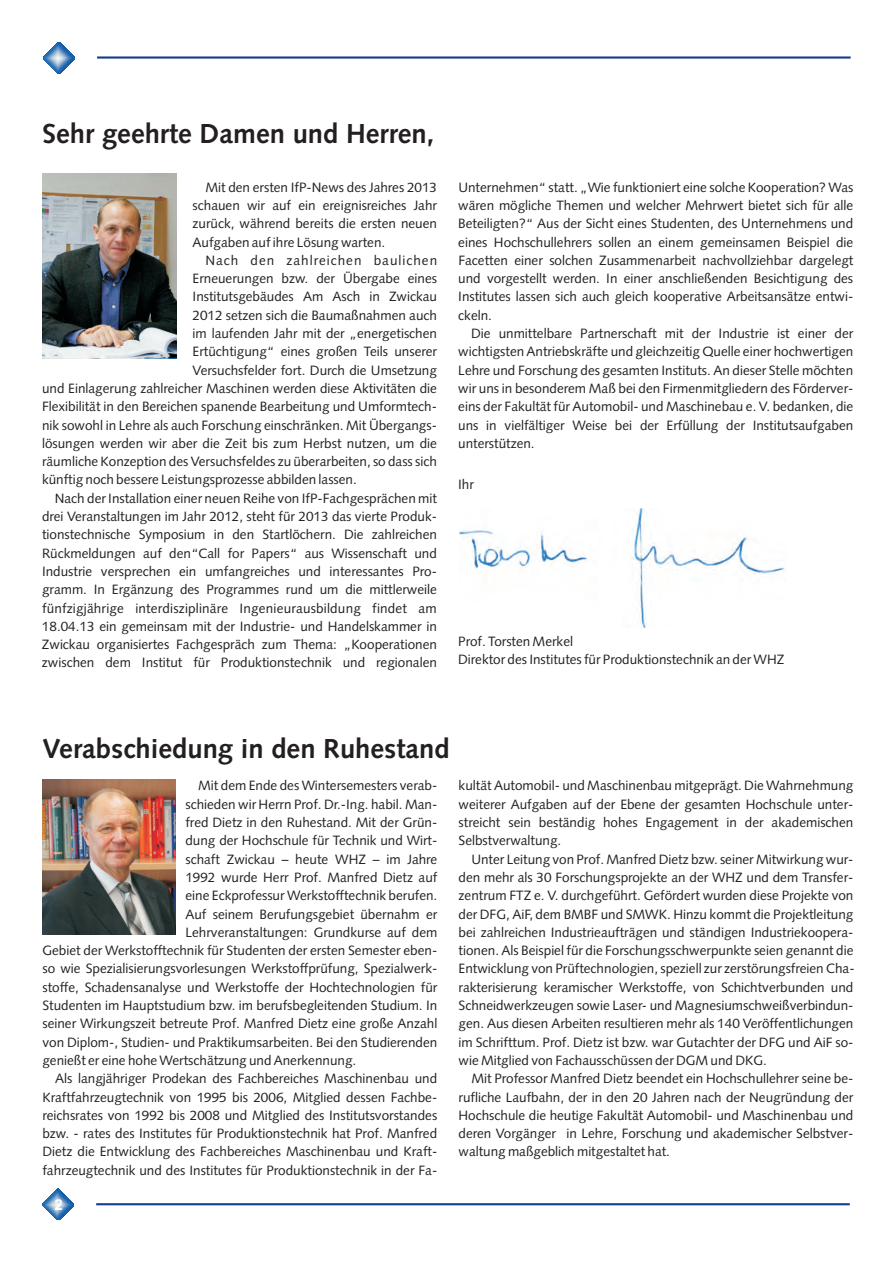
<style>
.page{position:relative;width:893px;height:1263px;background:#fff}
.page>*{position:absolute;margin:0;border:0;box-sizing:border-box;transform-origin:0 0}
.t1{font:700 27.45px "Syntax";color:#231f20}
.t2{font:700 15px "Arial";color:#fff}
.t3{font:13.5px/18.3px "Syntax";color:#231f20}
.t4{font:13.5px "Syntax";letter-spacing:.075em;color:#231f20}
</style>
<div class="page">
<img style="left:43px;top:42px;width:32px;height:31px">
<hr style="left:97px;top:56px;width:754px;height:3px;background:#153c8d">
<img style="left:43px;top:1188px;width:31px;height:32px">
<hr style="left:96px;top:1203px;width:754px;height:2px;background:#153c8d">
<img style="left:43px;top:174px;width:134px;height:184px">
<img style="left:460px;top:509px;width:326px;height:118px">
<img style="left:43px;top:779px;width:133px;height:155px">
<h1 class="t1" style="left:43px;top:122px;width:393px">Sehr geehrte Damen und Herren,</h1>
<p class="t3" style="left:205px;top:179px;width:233px">Mit den ersten IfP-News des Jahres 2013</p>
<p class="t3" style="left:458px;top:179px;width:396px">Unternehmen“ statt. „Wie funktioniert eine solche Kooperation? Was</p>
<p class="t3" style="left:193px;top:197px;width:246px">schauen wir auf ein ereignisreiches Jahr</p>
<p class="t3" style="left:458px;top:197px;width:396px">wären mögliche Themen und welcher Mehrwert bietet sich für alle</p>
<p class="t3" style="left:193px;top:216px;width:246px">zurück, während bereits die ersten neuen</p>
<p class="t3" style="left:458px;top:216px;width:396px">Beteiligten?“ Aus der Sicht eines Studenten, des Unternehmens und</p>
<p class="t3" style="left:193px;top:234px;width:194px">Aufgaben auf ihre Lösung warten.</p>
<p class="t3" style="left:458px;top:234px;width:396px">eines Hochschullehrers sollen an einem gemeinsamen Beispiel die</p>
<p class="t4" style="left:205px;top:255px;width:233px">Nach den zahlreichen baulichen</p>
<p class="t3" style="left:458px;top:252px;width:396px">Facetten einer solchen Zusammenarbeit nachvollziehbar dargelegt</p>
<p class="t3" style="left:193px;top:271px;width:246px">Erneuerungen bzw. der Übergabe eines</p>
<p class="t3" style="left:458px;top:271px;width:396px">und vorgestellt werden. In einer anschließenden Besichtigung des</p>
<p class="t3" style="left:193px;top:289px;width:246px">Institutsgebäudes Am Asch in Zwickau</p>
<p class="t3" style="left:458px;top:289px;width:396px">Institutes lassen sich auch gleich kooperative Arbeitsansätze entwi-</p>
<p class="t3" style="left:193px;top:307px;width:246px">2012 setzen sich die Baumaßnahmen auch</p>
<p class="t3" style="left:458px;top:307px;width:35px">ckeln.</p>
<p class="t3" style="left:193px;top:325px;width:246px">im laufenden Jahr mit der „energetischen</p>
<p class="t3" style="left:471px;top:325px;width:384px">Die unmittelbare Partnerschaft mit der Industrie ist einer der</p>
<p class="t3" style="left:193px;top:344px;width:246px">Ertüchtigung“ eines großen Teils unserer</p>
<p class="t3" style="left:458px;top:344px;width:396px">wichtigsten Antriebskräfte und gleichzeitig Quelle einer hochwertigen</p>
<p class="t3" style="left:193px;top:362px;width:246px">Versuchsfelder fort. Durch die Umsetzung</p>
<p class="t3" style="left:458px;top:362px;width:396px">Lehre und Forschung des gesamten Instituts. An dieser Stelle möchten</p>
<p class="t3" style="left:42px;top:380px;width:396px">und Einlagerung zahlreicher Maschinen werden diese Aktivitäten die</p>
<p class="t3" style="left:458px;top:380px;width:396px">wir uns in besonderem Maß bei den Firmenmitgliedern des Förderver-</p>
<p class="t3" style="left:42px;top:399px;width:396px">Flexibilität in den Bereichen spanende Bearbeitung und Umformtech-</p>
<p class="t3" style="left:458px;top:399px;width:396px">eins der Fakultät für Automobil- und Maschinebau e. V. bedanken, die</p>
<p class="t3" style="left:42px;top:417px;width:396px">nik sowohl in Lehre als auch Forschung einschränken. Mit Übergangs-</p>
<p class="t3" style="left:458px;top:417px;width:396px">uns in vielfältiger Weise bei der Erfüllung der Institutsaufgaben</p>
<p class="t3" style="left:42px;top:435px;width:396px">lösungen werden wir aber die Zeit bis zum Herbst nutzen, um die</p>
<p class="t3" style="left:458px;top:435px;width:78px">unterstützen.</p>
<p class="t3" style="left:42px;top:454px;width:396px">räumliche Konzeption des Versuchsfeldes zu überarbeiten, so dass sich künftig noch bessere Leistungsprozesse abbilden lassen.</p>
<p class="t3" style="left:42px;top:490px;width:397px;text-align:justify;text-indent:13px">Nach der Installation einer neuen Reihe von IfP-Fachgesprächen mit drei Veranstaltungen im Jahr 2012, steht für 2013 das vierte Produk&shy;tionstechnische Symposium in den Startlöchern. Die zahlreichen Rückmeldungen auf den“Call for Papers“ aus Wissenschaft und Industrie versprechen ein umfangreiches und interessantes Pro&shy;gramm. In Ergänzung des Programmes rund um die mittlerweile fünfzigjährige interdisziplinäre Ingenieurausbildung findet am 18.04.13 ein gemeinsam mit der Industrie- und Handelskammer in Zwickau organisiertes Fachgespräch zum Thema: „Kooperationen zwischen dem Institut für Produktionstechnik und regionalen</p>
<p class="t3" style="left:458px;top:477px;width:17px">Ihr</p>
<p class="t3" style="left:458px;top:633px;width:328px">Prof. Torsten Merkel<br>Direktor des Institutes für Produktionstechnik an der WHZ</p>
<h1 class="t1" style="left:43px;top:737px;width:409px">Verabschiedung in den Ruhestand</h1>
<p class="t3" style="left:198px;top:778px;width:241px">Mit dem Ende des Wintersemesters verab-</p>
<p class="t3" style="left:459px;top:778px;width:396px">kultät Automobil- und Maschinenbau mitgeprägt. Die Wahrnehmung</p>
<p class="t3" style="left:185px;top:796px;width:253px">schieden wir Herrn Prof. Dr.-Ing. habil. Man-</p>
<p class="t3" style="left:459px;top:796px;width:396px">weiterer Aufgaben auf der Ebene der gesamten Hochschule unter-</p>
<p class="t3" style="left:185px;top:814px;width:253px">fred Dietz in den Ruhestand. Mit der Grün-</p>
<p class="t3" style="left:459px;top:814px;width:396px">streicht sein beständig hohes Engagement in der akademischen</p>
<p class="t3" style="left:185px;top:833px;width:253px">dung der Hochschule für Technik und Wirt-</p>
<p class="t3" style="left:459px;top:833px;width:104px">Selbstverwaltung.</p>
<p class="t3" style="left:185px;top:851px;width:253px">schaft Zwickau – heute WHZ – im Jahre</p>
<p class="t3" style="left:471px;top:851px;width:384px">Unter Leitung von Prof. Manfred Dietz bzw. seiner Mitwirkung wur-</p>
<p class="t3" style="left:185px;top:869px;width:253px">1992 wurde Herr Prof. Manfred Dietz auf</p>
<p class="t3" style="left:459px;top:869px;width:396px">den mehr als 30 Forschungsprojekte an der WHZ und dem Transfer-</p>
<p class="t3" style="left:185px;top:888px;width:253px">eine Eckprofessur Werkstofftechnik berufen.</p>
<p class="t3" style="left:459px;top:888px;width:396px">zentrum FTZ e. V. durchgeführt. Gefördert wurden diese Projekte von</p>
<p class="t3" style="left:185px;top:906px;width:253px">Auf seinem Berufungsgebiet übernahm er</p>
<p class="t3" style="left:459px;top:906px;width:396px">der DFG, AiF, dem BMBF und SMWK. Hinzu kommt die Projektleitung</p>
<p class="t3" style="left:185px;top:924px;width:253px">Lehrveranstaltungen: Grundkurse auf dem</p>
<p class="t3" style="left:459px;top:924px;width:396px">bei zahlreichen Industrieaufträgen und ständigen Industriekoopera-</p>
<p class="t3" style="left:42px;top:943px;width:396px">Gebiet der Werkstofftechnik für Studenten der ersten Semester eben-</p>
<p class="t3" style="left:459px;top:943px;width:396px">tionen. Als Beispiel für die Forschungsschwerpunkte seien genannt die</p>
<p class="t3" style="left:42px;top:961px;width:396px">so wie Spezialisierungsvorlesungen Werkstoffprüfung, Spezialwerk-</p>
<p class="t3" style="left:459px;top:961px;width:397px">Entwicklung von Prüftechnologien, speziell zur zerstörungsfreien Cha-</p>
<p class="t3" style="left:42px;top:979px;width:396px">stoffe, Schadensanalyse und Werkstoffe der Hochtechnologien für</p>
<p class="t3" style="left:459px;top:979px;width:396px">rakterisierung keramischer Werkstoffe, von Schichtverbunden und</p>
<p class="t3" style="left:42px;top:997px;width:396px">Studenten im Hauptstudium bzw. im berufsbegleitenden Studium. In</p>
<p class="t3" style="left:459px;top:997px;width:396px">Schneidwerkzeugen sowie Laser- und Magnesiumschweißverbindun-</p>
<p class="t3" style="left:42px;top:1016px;width:396px">seiner Wirkungszeit betreute Prof. Manfred Dietz eine große Anzahl</p>
<p class="t3" style="left:459px;top:1016px;width:396px">gen. Aus diesen Arbeiten resultieren mehr als 140 Veröffentlichungen</p>
<p class="t3" style="left:42px;top:1034px;width:396px">von Diplom-, Studien- und Praktikumsarbeiten. Bei den Studierenden</p>
<p class="t3" style="left:459px;top:1034px;width:396px">im Schrifttum. Prof. Dietz ist bzw. war Gutachter der DFG und AiF so-</p>
<p class="t3" style="left:42px;top:1052px;width:315px">genießt er eine hohe Wertschätzung und Anerkennung.</p>
<p class="t3" style="left:459px;top:1052px;width:310px">wie Mitglied von Fachausschüssen der DGM und DKG.</p>
<p class="t3" style="left:55px;top:1071px;width:384px">Als langjähriger Prodekan des Fachbereiches Maschinenbau und</p>
<p class="t3" style="left:471px;top:1071px;width:384px">Mit Professor Manfred Dietz beendet ein Hochschullehrer seine be-</p>
<p class="t3" style="left:42px;top:1089px;width:396px">Kraftfahrzeugtechnik von 1995 bis 2006, Mitglied dessen Fachbe-</p>
<p class="t3" style="left:459px;top:1089px;width:396px">rufliche Laufbahn, der in den 20 Jahren nach der Neugründung der</p>
<p class="t3" style="left:42px;top:1107px;width:396px">reichsrates von 1992 bis 2008 und Mitglied des Institutsvorstandes</p>
<p class="t3" style="left:458px;top:1107px;width:396px">Hochschule die heutige Fakultät Automobil- und Maschinenbau und</p>
<p class="t3" style="left:42px;top:1126px;width:396px">bzw. - rates des Institutes für Produktionstechnik hat Prof. Manfred</p>
<p class="t3" style="left:458px;top:1126px;width:396px">deren Vorgänger in Lehre, Forschung und akademischer Selbstver-</p>
<p class="t3" style="left:42px;top:1144px;width:396px">Dietz die Entwicklung des Fachbereiches Maschinenbau und Kraft-</p>
<p class="t3" style="left:458px;top:1144px;width:213px">waltung maßgeblich mitgestaltet hat.</p>
<p class="t3" style="left:42px;top:1162px;width:396px">fahrzeugtechnik und des Institutes für Produktionstechnik in der Fa-</p>
<p class="t2" style="left:55px;top:1199px;width:10px">2</p>
</div>
